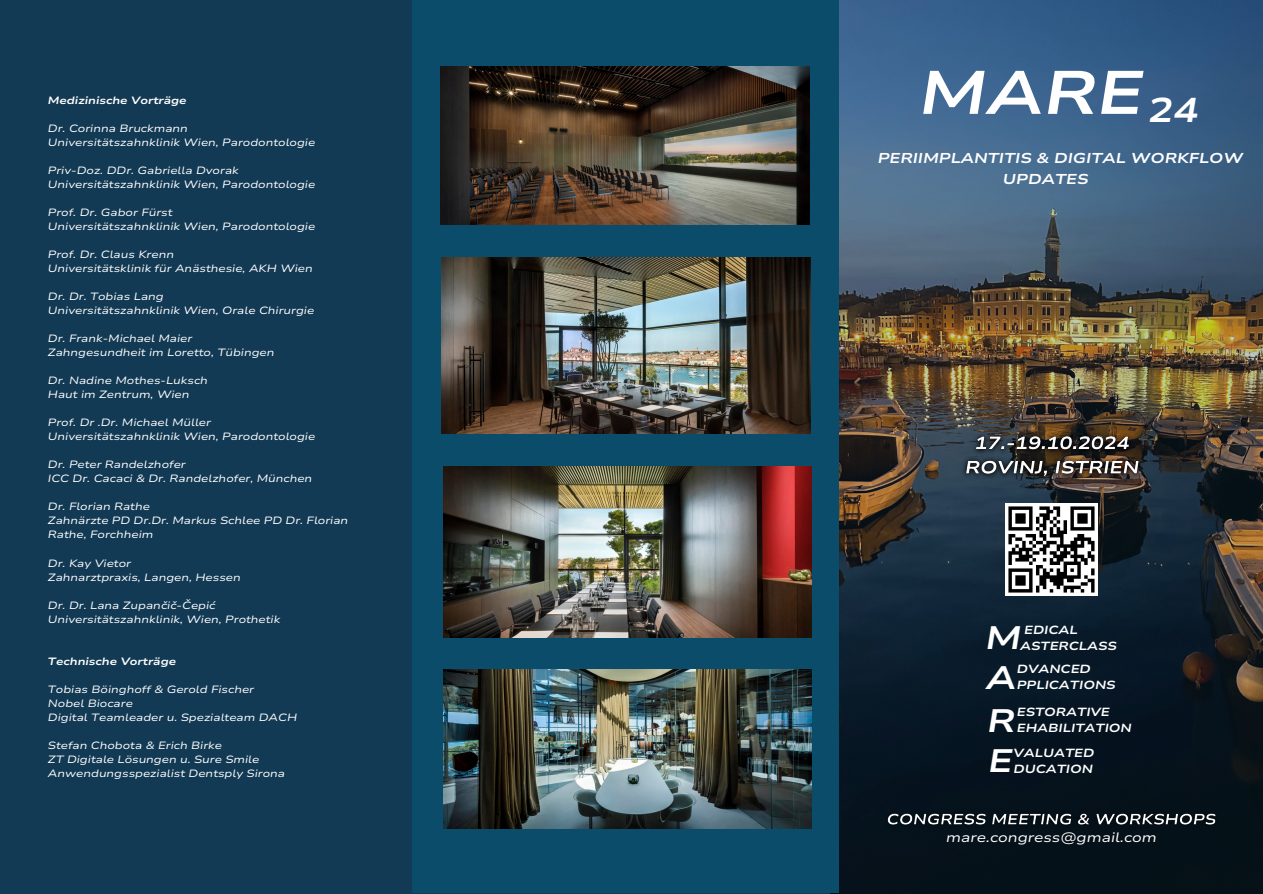
<style>
.page{position:relative;width:1263px;height:894px;background:#fff}
.page>*{position:absolute;margin:0;border:0;box-sizing:border-box;transform-origin:0 0}
.t1{font:italic 700 60.9px "Nunito Sans 10 pt Expanded";color:#fff}
.t2{font:italic 700 34.35px "Nunito Sans 10 pt Expanded";color:#fff}
.t3{font:italic 700 32.4px "Nunito Sans 10 pt Expanded";color:#fff}
.t4{font:italic 700 14.25px "Nunito Sans 10 pt Expanded";color:#fff}
.t5{font:italic 13.65px "Nunito Sans 10 pt Expanded";color:#fff}
.t6{font:italic 700 11.7px/15.6px "Nunito Sans 10 pt Expanded";color:#fff}
.t7{font:italic 10.5px/14px "Nunito Sans 10 pt Expanded";color:#fff}
.t8{font:italic 700 10.5px "Nunito Sans 10 pt Expanded";color:#fff}
</style>
<div class="page">
<div style="left:0;top:0;width:1263px;height:893px;background:#133a54"></div>
<img style="left:831px;top:0;width:432px;height:893px">
<div style="left:413px;top:0;width:426px;height:892px;background:#0b4c6b"></div>
<img style="left:443px;top:466px;width:368px;height:171px">
<img style="left:443px;top:669px;width:368px;height:159px">
<img style="left:442px;top:257px;width:369px;height:176px">
<img style="left:440px;top:67px;width:369px;height:157px">
<img style="left:1006px;top:503px;width:92px;height:92px">
<img style="left:880px;top:805px;width:343px;height:28px">
<img style="left:958px;top:428px;width:190px;height:57px">
<p class="t8" style="left:48px;top:93px;width:140px">Medizinische Vorträge</p>
<p class="t7" style="left:48px;top:122px;width:141px">Dr. Corinna Bruckmann</p>
<p class="t7" style="left:48px;top:136px;width:269px">Universitätszahnklinik Wien, Parodontologie</p>
<p class="t7" style="left:48px;top:164px;width:192px">Priv-Doz. DDr. Gabriella Dvorak</p>
<p class="t7" style="left:48px;top:178px;width:269px">Universitätszahnklinik Wien, Parodontologie</p>
<p class="t7" style="left:48px;top:206px;width:126px">Prof. Dr. Gabor Fürst</p>
<p class="t7" style="left:48px;top:220px;width:269px">Universitätszahnklinik Wien, Parodontologie</p>
<p class="t7" style="left:48px;top:248px;width:128px">Prof. Dr. Claus Krenn</p>
<p class="t7" style="left:48px;top:262px;width:266px">Universitätsklinik für Anästhesie, AKH Wien</p>
<p class="t7" style="left:48px;top:290px;width:117px">Dr. Dr. Tobias Lang</p>
<p class="t7" style="left:48px;top:304px;width:268px">Universitätszahnklinik Wien, Orale Chirurgie</p>
<p class="t7" style="left:48px;top:332px;width:146px">Dr. Frank-Michael Maier</p>
<p class="t7" style="left:48px;top:346px;width:228px">Zahngesundheit im Loretto, Tübingen</p>
<p class="t7" style="left:48px;top:374px;width:161px">Dr. Nadine Mothes-Luksch</p>
<p class="t7" style="left:48px;top:388px;width:143px">Haut im Zentrum, Wien</p>
<p class="t7" style="left:48px;top:416px;width:165px">Prof. Dr .Dr. Michael Müller</p>
<p class="t7" style="left:48px;top:430px;width:269px">Universitätszahnklinik Wien, Parodontologie</p>
<h6 class="t7" style="left:48px;top:458px;width:139px">Dr. Peter Randelzhofer</h6>
<p class="t7" style="left:48px;top:472px;width:266px">ICC Dr. Cacaci &amp; Dr. Randelzhofer, München</p>
<p class="t7" style="left:48px;top:500px;width:103px">Dr. Florian Rathe</p>
<p class="t7" style="left:48px;top:514px;width:302px">Zahnärzte PD Dr.Dr. Markus Schlee PD Dr. Florian<br>Rathe, Forchheim</p>
<p class="t7" style="left:48px;top:556px;width:85px">Dr. Kay Vietor</p>
<p class="t7" style="left:48px;top:570px;width:194px">Zahnarztpraxis, Langen, Hessen</p>
<p class="t7" style="left:48px;top:598px;width:169px">Dr. Dr. Lana Zupančič-Čepić</p>
<p class="t7" style="left:48px;top:612px;width:234px">Universitätszahnklinik, Wien, Prothetik</p>
<p class="t8" style="left:48px;top:653px;width:130px">Technische Vorträge</p>
<p class="t7" style="left:48px;top:682px;width:208px">Tobias Böinghoff &amp; Gerold Fischer</p>
<p class="t7" style="left:48px;top:696px;width:86px">Nobel Biocare</p>
<h1 class="t7" style="left:48px;top:710px;width:251px">Digital Teamleader u. Spezialteam DACH</h1>
<p class="t7" style="left:48px;top:738px;width:176px">Stefan Chobota &amp; Erich Birke</p>
<h3 class="t7" style="left:48px;top:752px;width:239px">ZT Digitale Lösungen u. Sure Smile<br>Anwendungsspezialist Dentsply Sirona</h3>
<p class="t1" style="left:919px;top:52px;width:226px">MARE</p>
<p class="t2" style="left:1148px;top:88px;width:53px">24</p>
<p class="t4" style="left:878px;top:148px;width:367px">PERIIMPLANTITIS &amp; DIGITAL WORKFLOW</p>
<h5 class="t4" style="left:1003px;top:170px;width:87px">UPDATES</h5>
<h3 class="t3" style="left:986px;top:616px;width:37px">M</h3>
<p class="t6" style="left:1020px;top:622px;width:98px;text-indent:4px">EDICAL<br>ASTERCLASS</p>
<p class="t6" style="left:1017px;top:661px;width:100px">DVANCED<br>PPLICATIONS</p>
<h5 class="t6" style="left:1017px;top:704px;width:117px">ESTORATIVE<br>EHABILITATION</h5>
<p class="t6" style="left:1013px;top:745px;width:82px">VALUATED<br>DUCATION</p>
<h5 class="t3" style="left:986px;top:655px;width:32px">A</h5>
<p class="t3" style="left:987px;top:699px;width:30px">R</p>
<h5 class="t3" style="left:988px;top:738px;width:26px">E</h5>
<p class="t5" style="left:946px;top:827px;width:212px">mare.congress@gmail.com</p>
</div>
